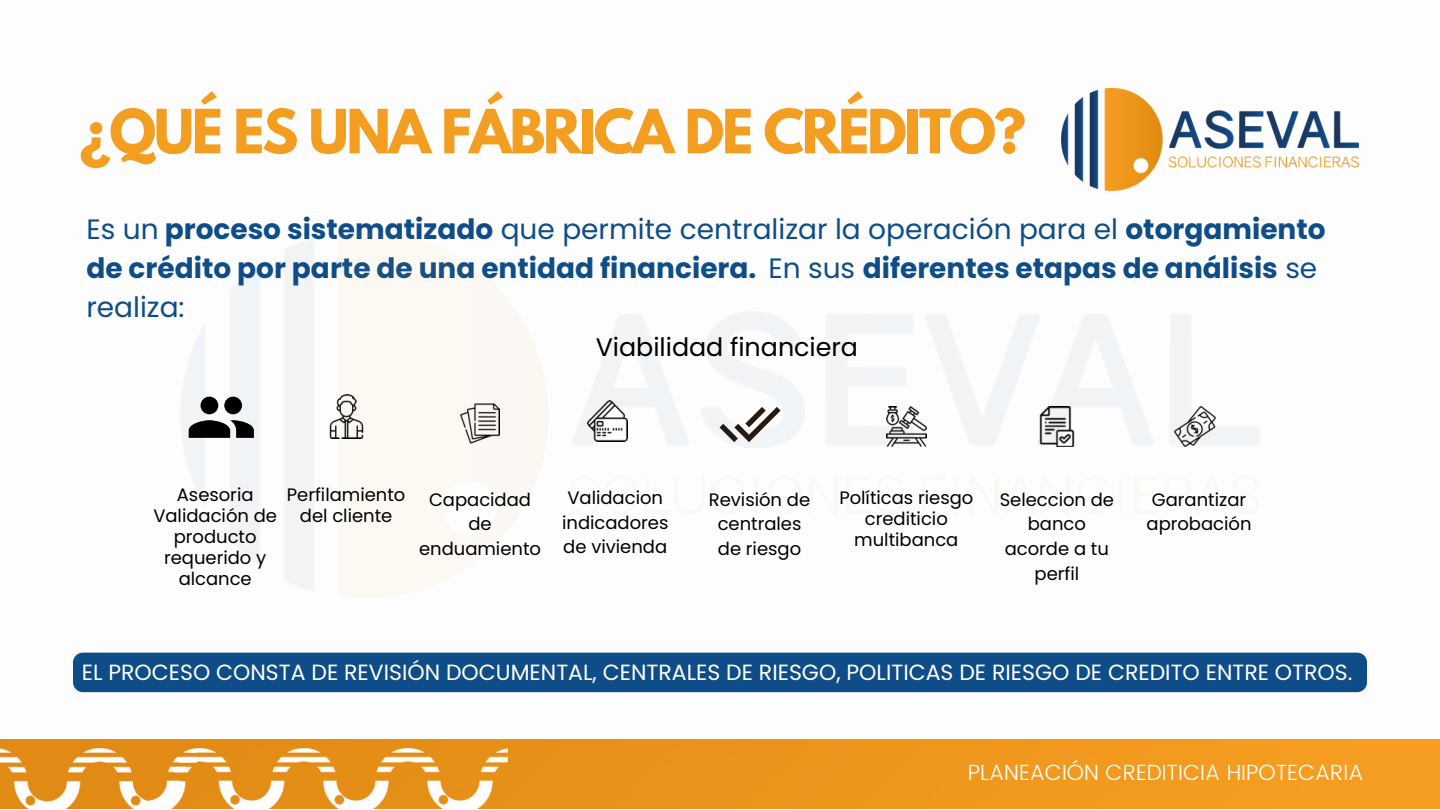
<style>
.page{position:relative;width:1440px;height:810px;background:#fff}
.page>*{position:absolute;margin:0;border:0;box-sizing:border-box;transform-origin:0 0}
.t1{font:700 54px "League Spartan";letter-spacing:-.045em;color:#f49e21}
.t2{font:700 28px/39px "Poppins";color:#0f4d88}
.t3{font:25.4px "Poppins";color:#000}
.t4{font:22px "Poppins";color:#fff}
.t5{font:300 22px "Poppins";color:#fff}
.t6{font:18px/24.8px "Poppins";color:#000;text-align:center}
.s1{font-weight:400}
</style>
<div class="page">
<div style="left:0;top:739px;width:1440px;height:70px;background:#ee971d"></div>
<img style="left:0;top:748px;width:150px;height:61px">
<img style="left:150px;top:748px;width:358px;height:61px">
<img style="left:1061px;top:89px;width:298px;height:101px">
<img style="left:181px;top:231px;width:1078px;height:367px">
<img style="left:324px;top:394px;width:44px;height:44px">
<img style="left:460px;top:404px;width:40px;height:39px">
<img style="left:887px;top:407px;width:39px;height:39px">
<img style="left:587px;top:401px;width:41px;height:40px">
<img style="left:1037px;top:407px;width:40px;height:40px">
<img style="left:1175px;top:406px;width:40px;height:40px">
<svg style="left:189px;top:397px;width:65px;height:41px"></svg>
<svg style="left:720px;top:407px;width:61px;height:35px"></svg>
<div style="left:73px;top:653px;width:1294px;height:39px;background:#0f4d88"></div>
<h1 class="t1" style="left:79px;top:105px;width:948px">¿QUÉ ES UNA FÁBRICA DE CRÉDITO?</h1>
<h2 class="t2" style="left:86px;top:209px;width:1241px"><span class="s1">Es un</span> proceso sistematizado <span class="s1">que permite centralizar la operación para el</span> otorgamiento de crédito por parte de una entidad financiera. <span class="s1">En sus</span> diferentes etapas de análisis <span class="s1">se realiza:</span></h2>
<h3 class="t3" style="left:596px;top:329px;width:264px">Viabilidad financiera</h3>
<p class="t6" style="left:287px;top:484px;width:120px;line-height:21px">Perfilamiento del cliente</p>
<p class="t6" style="left:419px;top:487px;width:123px">Capacidad de enduamiento</p>
<p class="t6" style="left:839px;top:487px;width:136px;line-height:21px">Políticas riesgo crediticio multibanca</p>
<p class="t6" style="left:153px;top:484px;width:125px;line-height:21px">Asesoria<br>Validación de producto requerido y alcance</p>
<p class="t6" style="left:709px;top:487px;width:103px">Revisión de centrales de riesgo</p>
<p class="t6" style="left:562px;top:485px;width:108px;text-align:left">Validacion indicadores de vivienda</p>
<p class="t6" style="left:1000px;top:487px;width:116px">Seleccion de banco acorde a tu perfil</p>
<p class="t6" style="left:1147px;top:487px;width:107px;text-align:left">Garantizar aprobación</p>
<p class="t4" style="left:82px;top:656px;width:1272px">EL PROCESO CONSTA DE REVISIÓN DOCUMENTAL, CENTRALES DE RIESGO, POLITICAS DE RIESGO DE CREDITO ENTRE OTROS.</p>
<p class="t5" style="left:968px;top:760px;width:397px">PLANEACIÓN CREDITICIA HIPOTECARIA</p>
</div>
